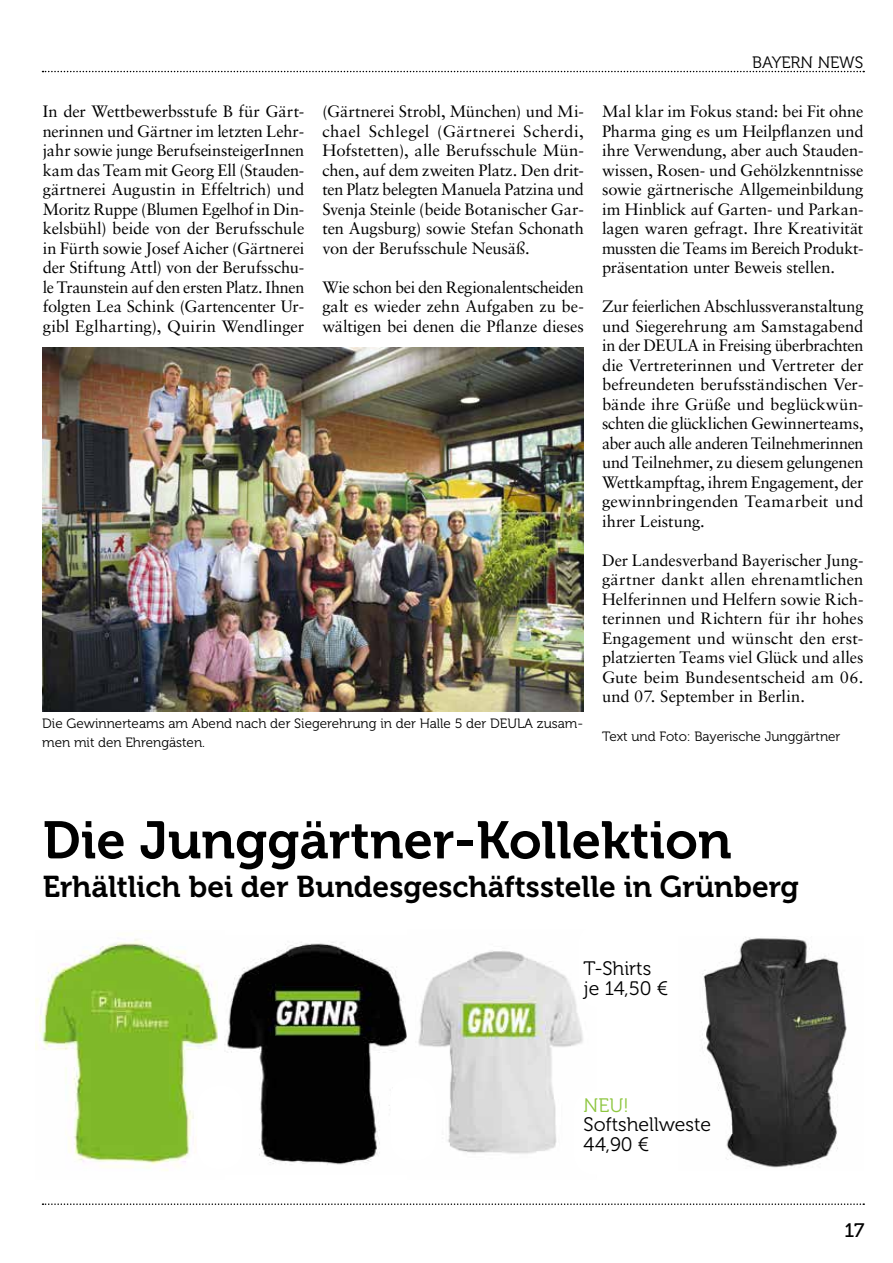
<style>
.page{position:relative;width:893px;height:1263px;background:#fff}
.page>*{position:absolute;margin:0;border:0;box-sizing:border-box;transform-origin:0 0}
.t1{font:52.5px "Museo 700";color:#000}
.t2{font:30px "Museo 700";color:#000}
.t3{font:19.5px/19.5px "Museo 300";color:#000}
.t4{font:19.5px "Museo 300";color:#8dc63f}
.t5{font:19.5px "Museo 500";color:#000}
.t6{font:16.5px/19.5px "Sabon LT Std";letter-spacing:-.005em;color:#000;text-align:justify}
.t7{font:16.5px "Museo 300";color:#000}
.t8{font:13.5px/19.5px "Museo 300";color:#000}
</style>
<div class="page">
<svg style="left:43px;top:71px;width:821px;height:1px"></svg>
<svg style="left:43px;top:1203px;width:821px;height:2px"></svg>
<img style="left:43px;top:348px;width:540px;height:364px">
<img style="left:702px;top:937px;width:145px;height:231px">
<img style="left:35px;top:939px;width:183px;height:232px">
<img style="left:224px;top:942px;width:183px;height:223px">
<img style="left:418px;top:950px;width:165px;height:204px">
<div style="left:197px;top:1086px;width:46px;height:83px;background:#fff;border-radius:21px"></div>
<div style="left:390px;top:1077px;width:46px;height:84px;background:#fff;border-radius:21px"></div>
<div style="left:578px;top:924px;width:46px;height:83px;background:#fff;border-radius:21px"></div>
<div style="left:574px;top:1091px;width:45px;height:83px;background:#fff;border-radius:21px"></div>
<p class="t6" style="left:43px;top:102px;width:263px">In der Wettbewerbsstufe B für Gärt&shy;nerinnen und Gärtner im letzten Lehr&shy;jahr sowie junge BerufseinsteigerInnen kam das Team mit Georg Ell (Stauden&shy;gärtnerei Augustin in Effeltrich) und Moritz Ruppe (Blumen Egelhof in Din&shy;kelsbühl) beide von der Berufsschule in Fürth sowie Josef Aicher (Gärtnerei der Stiftung Attl) von der Berufsschu&shy;le Traunstein auf den ersten Platz. Ihnen folgten Lea Schink (Gartencenter Ur&shy;gibl Eglharting), Quirin Wendlinger</p>
<p class="t6" style="left:322px;top:102px;width:263px">(Gärtnerei Strobl, München) und Mi&shy;chael Schlegel (Gärtnerei Scherdi, Hofstetten), alle Berufsschule Mün&shy;chen, auf dem zweiten Platz. Den drit&shy;ten Platz belegten Manuela Patzina und Svenja Steinle (beide Botanischer Gar&shy;ten Augsburg) sowie Stefan Schonath von der Berufsschule Neusäß.</p>
<p class="t6" style="left:322px;top:277px;width:263px">Wie schon bei den Regionalentscheiden galt es wieder zehn Aufgaben zu be&shy;wältigen bei denen die Pflanze dieses</p>
<p class="t8" style="left:42px;top:713px;width:543px">Die Gewinnerteams am Abend nach der Siegerehrung in der Halle 5 der DEULA zusam&shy;men mit den Ehrengästen.</p>
<p class="t7" style="left:752px;top:53px;width:113px">BAYERN NEWS</p>
<p class="t6" style="left:602px;top:102px;width:263px">Mal klar im Fokus stand: bei Fit ohne Pharma ging es um Heilpflanzen und ihre Verwendung, aber auch Stauden&shy;wissen, Rosen- und Gehölzkenntnisse sowie gärtnerische Allgemeinbildung im Hinblick auf Garten- und Parkan&shy;lagen waren gefragt. Ihre Kreativität mussten die Teams im Bereich Produkt&shy;präsentation unter Beweis stellen.</p>
<p class="t6" style="left:602px;top:297px;width:263px">Zur feierlichen Abschlussveranstaltung und Siegerehrung am Samstagabend in der DEULA in Freising überbrachten die Vertreterinnen und Vertreter der befreundeten berufsständischen Ver&shy;bände ihre Grüße und beglückwün&shy;schten die glücklichen Gewinnerteams, aber auch alle anderen Teilnehmerinnen und Teilnehmer, zu diesem gelungenen Wettkampftag, ihrem Engagement, der gewinnbringenden Teamarbeit und ihrer Leistung.</p>
<p class="t6" style="left:602px;top:550px;width:263px">Der Landesverband Bayerischer Jung&shy;gärtner dankt allen ehrenamtlichen Helferinnen und Helfern sowie Rich&shy;terinnen und Richtern für ihr hohes Engagement und wünscht den erst&shy;platzierten Teams viel Glück und alles Gute beim Bundesentscheid am 06. und 07. September in Berlin.</p>
<p class="t8" style="left:602px;top:727px;width:240px">Text und Foto: Bayerische Junggärtner</p>
<h1 class="t1" style="left:43px;top:811px;width:690px">Die Junggärtner-Kollektion</h1>
<h2 class="t2" style="left:43px;top:870px;width:757px">Erhältlich bei der Bundesgeschäftsstelle in Grünberg</h2>
<p class="t3" style="left:584px;top:959px;width:86px">T-Shirts je 14,50 €</p>
<p class="t4" style="left:584px;top:1095px;width:47px">NEU!</p>
<p class="t3" style="left:584px;top:1115px;width:129px">Softshellweste<br>44,90 €</p>
<p class="t5" style="left:844px;top:1220px;width:21px">17</p>
</div>
